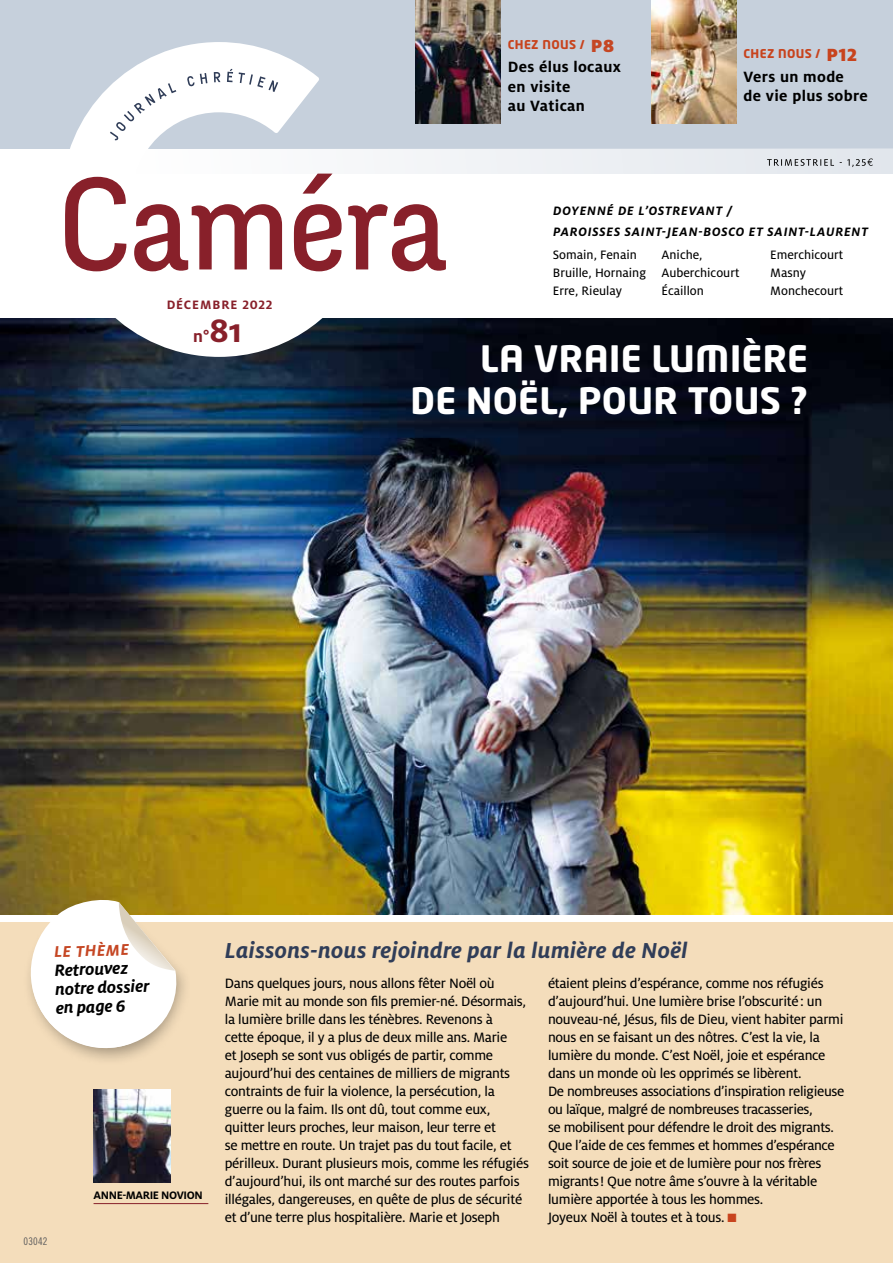
<style>
.page{position:relative;width:893px;height:1263px;background:#fff}
.page>*{position:absolute;margin:0;border:0;box-sizing:border-box;transform-origin:0 0}
.t1{font:700 36px/42px "Neo Tech Alt";letter-spacing:.01em;color:#fff;text-align:right}
.t2{font:italic 700 24px "Milo OT";letter-spacing:.01em;color:#303d58}
.t3{font:italic 700 18px/18.8px "Milo OT";color:#000}
.t4{font:700 18px "Milo OT";color:#88202a}
.t5{font:italic 700 17.25px "Milo OT";color:#c54623}
.t6{font:700 16.5px/19.5px "Milo OT";letter-spacing:.02em;color:#000}
.t7{font:15px/18px "Milo OT Text";letter-spacing:-.02em;color:#000}
.t8{font:13.5px/18px "Milo OT Text";color:#000}
.t9{font:italic 700 13.5px/21px "Milo OT";letter-spacing:.06em;color:#000}
.t10{font:700 13.5px "Milo OT";letter-spacing:.07em;color:#88202a}
.t11{font:700 12px "Neo Tech";letter-spacing:.03em;color:#c8431d}
.t12{font:700 12px "Milo OT";letter-spacing:-.03em;color:#000}
.t13{font:10.5px "Trade Gothic Cond Eighteen";letter-spacing:.015em;color:#58585a}
.s1{font-size:36px}
.s2{font-family:"Milo OT";font-weight:900;font-size:19.5px;color:#c54623}
.s3{font-family:"Milo OT";font-weight:900;font-size:19.5px}
.s4{color:#c8431d}
</style>
<div class="page">
<div style="left:0;top:0;width:893px;height:149px;background:#c6d0dc"></div>
<div style="left:0;top:923px;width:893px;height:340px;background:#f4ddbb"></div>
<div style="left:136px;top:149px;width:757px;height:25px;background:#eceff3"></div>
<img style="left:0;top:319px;width:893px;height:595px">
<svg style="left:59px;top:42px;width:306px;height:317px"></svg>
<svg style="left:110px;top:69px;width:168px;height:72px"></svg>
<img style="left:94px;top:1089px;width:76px;height:94px">
<hr style="left:94px;top:1203px;width:114px;height:1px;background:#88202a">
<img style="left:416px;top:0;width:85px;height:123px">
<img style="left:651px;top:0;width:85px;height:123px">
<svg style="left:767px;top:158px;width:106px;height:9px"></svg>
<svg style="left:65px;top:172px;width:381px;height:100px"></svg>
<div style="left:22px;top:901px;width:169px;height:166px;background:#000;opacity:.35"></div>
<svg style="left:21px;top:896px;width:158px;height:161px"></svg>
<p class="t10" style="left:166px;top:297px;width:108px">Décembre 2022</p>
<p class="t4" style="left:193px;top:326px;width:50px">n°<span class="s1">81</span></p>
<p class="t11" style="left:508px;top:37px;width:108px">CHEZ NOUS / <span class="s2">P8</span></p>
<p class="t6" style="left:508px;top:58px;width:115px">Des élus locaux en visite<br>au Vatican</p>
<p class="t11" style="left:743px;top:46px;width:115px">CHEZ NOUS / <span class="s3">P12</span></p>
<p class="t6" style="left:743px;top:67px;width:126px">Vers un mode<br>de vie plus sobre</p>
<p class="t9" style="left:553px;top:200px;width:316px">DOYENNÉ DE L’OSTREVANT /<br>PAROISSES SAINT-JEAN-BOSCO ET SAINT-LAURENT</p>
<p class="t8" style="left:553px;top:246px;width:95px">Somain, Fenain<br>Bruille, Hornaing<br>Erre, Rieulay</p>
<p class="t8" style="left:661px;top:246px;width:79px">Aniche,<br>Auberchicourt<br>Écaillon</p>
<p class="t8" style="left:770px;top:246px;width:75px">Emerchicourt<br>Masny<br>Monchecourt</p>
<h1 class="t1" style="left:411px;top:337px;width:399px">LA VRAIE LUMIÈRE<br>DE NOËL, POUR TOUS ?</h1>
<p class="t5" style="left:54px;top:942px;width:77px;rotate:-2deg">LE THÈME</p>
<p class="t3" style="left:54px;top:961px;width:96px;rotate:-2deg">Retrouvez notre dossier en page 6</p>
<p class="t13" style="left:24px;top:1235px;width:25px">03042</p>
<p class="t12" style="left:94px;top:1188px;width:111px">ANNE-MARIE NOVION</p>
<h2 class="t2" style="left:225px;top:937px;width:464px">Laissons-nous rejoindre par la lumière de Noël</h2>
<p class="t7" style="left:225px;top:975px;width:306px">Dans quelques jours, nous allons fêter Noël où Marie mit au monde son fils premier-né. Désormais, la lumière brille dans les ténèbres. Revenons à<br>cette époque, il y a plus de deux mille ans. Marie<br>et Joseph se sont vus obligés de partir, comme aujourd’hui des centaines de milliers de migrants contraints de fuir la violence, la persécution, la guerre ou la faim. Ils ont dû, tout comme eux, quitter leurs proches, leur maison, leur terre et<br>se mettre en route. Un trajet pas du tout facile, et périlleux. Durant plusieurs mois, comme les réfugiés d’aujourd’hui, ils ont marché sur des routes parfois illégales, dangereuses, en quête de plus de sécurité et d’une terre plus hospitalière. Marie et Joseph</p>
<p class="t7" style="left:548px;top:975px;width:298px">étaient pleins d’espérance, comme nos réfugiés d’aujourd’hui. Une lumière brise l’obscurité: un nouveau-né, Jésus, fils de Dieu, vient habiter parmi nous en se faisant un des nôtres. C’est la vie, la lumière du monde. C’est Noël, joie et espérance dans un monde où les opprimés se libèrent.<br>De nombreuses associations d’inspiration religieuse ou laïque, malgré de nombreuses tracasseries,<br>se mobilisent pour défendre le droit des migrants.<br>Que l’aide de ces femmes et hommes d’espérance soit source de joie et de lumière pour nos frères migrants! Que notre âme s’ouvre à la véritable lumière apportée à tous les hommes.<br>Joyeux Noël à toutes et à tous. <span class="s4">■</span></p>
</div>
